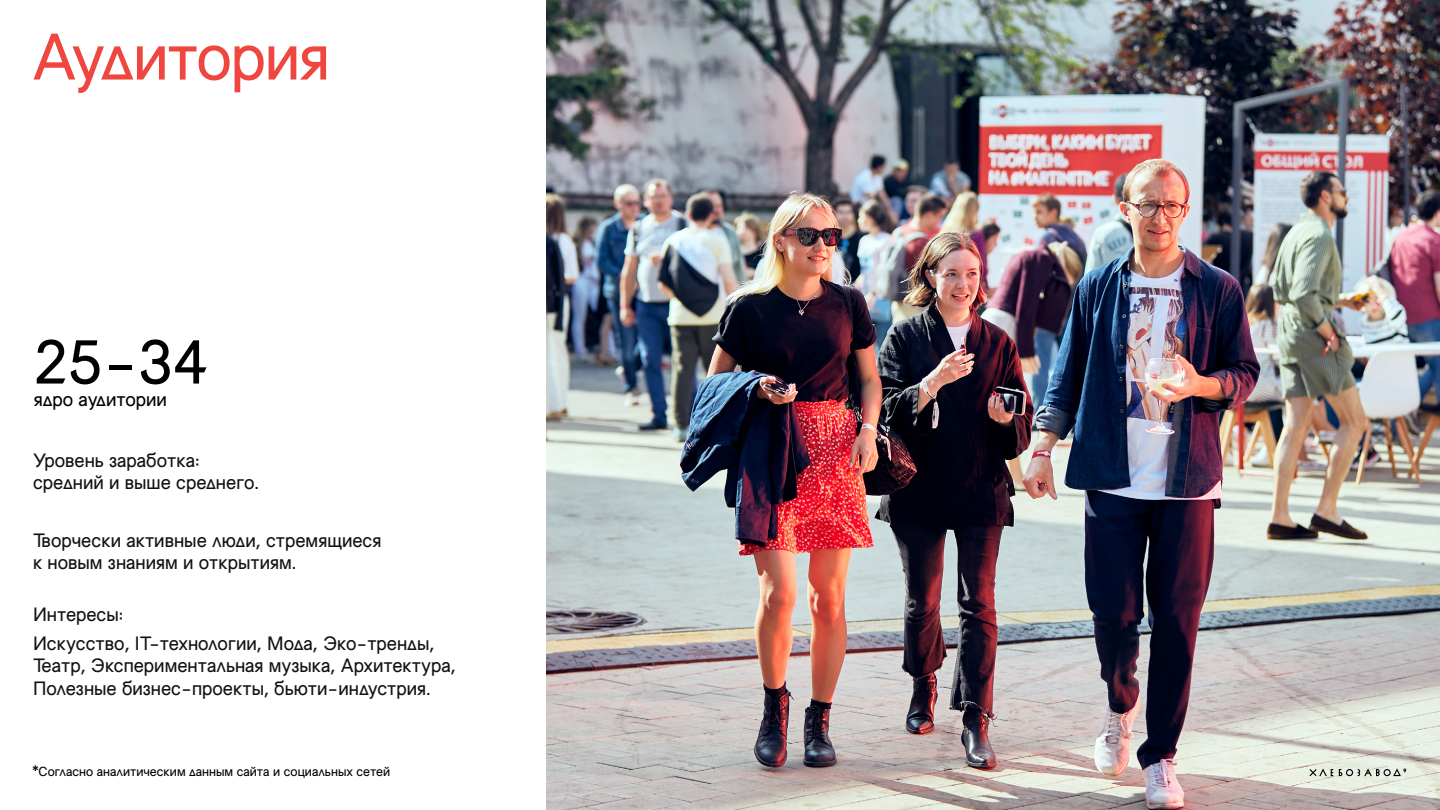
<style>
.page{position:relative;width:1440px;height:810px;background:#fff}
.page>*{position:absolute;margin:0;border:0;box-sizing:border-box;transform-origin:0 0}
.t1{font:300 63.75px "Nowie Vremena";letter-spacing:-.02em;color:#ef4640}
.t2{font:300 60px "Nowie Vremena";color:#000}
.t3{font:300 18.75px/22.5px "Nowie Vremena";color:#121114}
.t4{font:300 18.75px "Nowie Vremena";color:#000}
.t5{font:300 12.75px "Nowie Vremena";color:#000}
</style>
<div class="page">
<img style="left:546px;top:0;width:894px;height:810px">
<svg style="left:1309px;top:768px;width:24px;height:8px"></svg>
<svg style="left:1339px;top:768px;width:67px;height:8px"></svg>
<h1 class="t1" style="left:32px;top:13px;width:299px">Аудитория</h1>
<h2 class="t2" style="left:34px;top:321px;width:176px">25-34</h2>
<p class="t4" style="left:34px;top:386px;width:135px">ядро аудитории</p>
<p class="t3" style="left:33px;top:449px;width:228px">Уровень заработка: средний и выше среднего.</p>
<p class="t3" style="left:33px;top:529px;width:350px">Творчески активные люди, стремящиеся к новым знаниям и открытиям.</p>
<p class="t3" style="left:33px;top:600px;width:403px;line-height:28.9px">Интересы:<br>Искусство, IT-технологии, Мода, Эко-тренды,</p>
<p class="t3" style="left:33px;top:654px;width:424px">Театр, Экспериментальная музыка, Архитектура,<br>Полезные бизнес-проекты, бьюти-индустрия.</p>
<p class="t5" style="left:32px;top:763px;width:358px">*Cогласно аналитическим данным сайта и социальных сетей</p>
</div>
